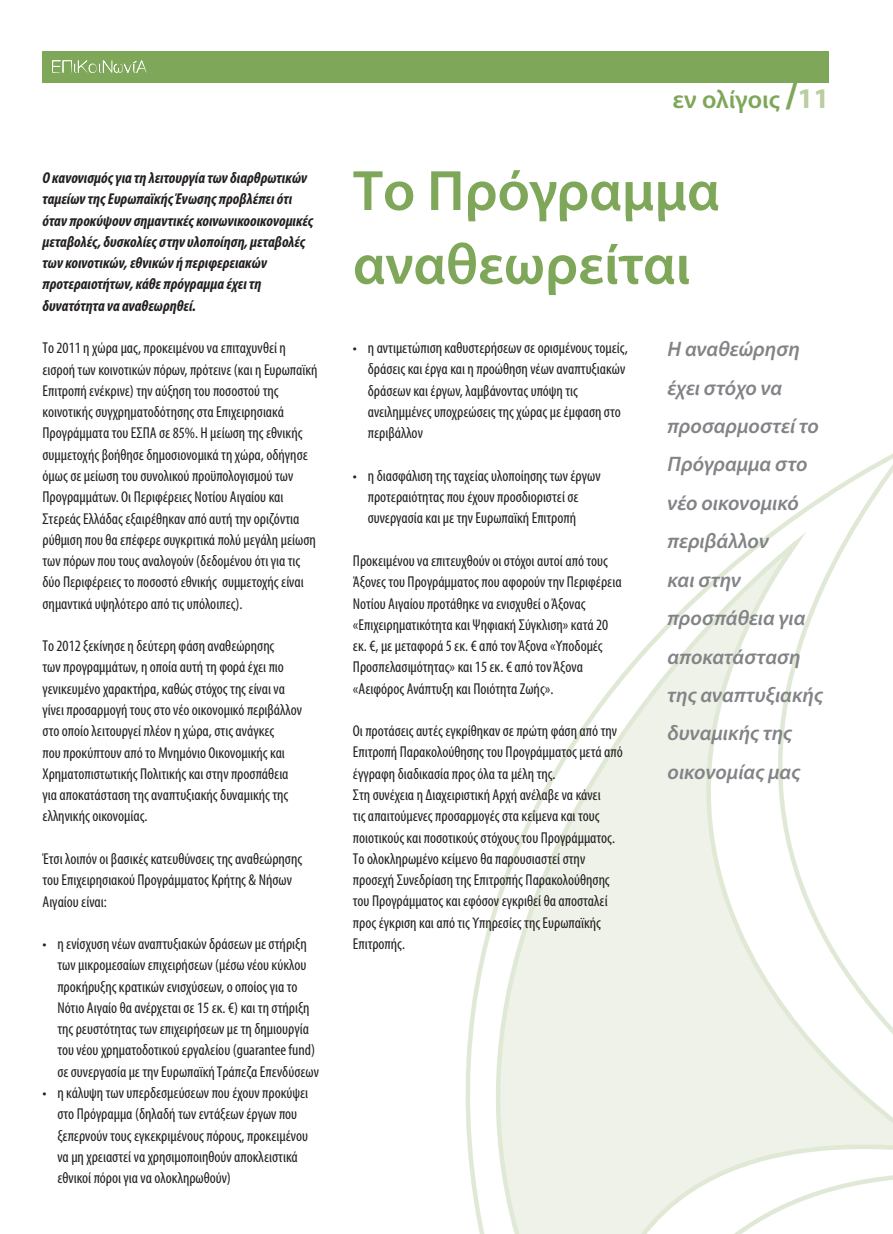
<style>
.page{position:relative;width:893px;height:1234px;background:#fff}
.page>*{position:absolute;margin:0;border:0;box-sizing:border-box;transform-origin:0 0}
.t1{font:600 57.3px/73.7px "Myriad Pro";color:#7ea759}
.t2{font:600 25.5px "Myriad Pro";color:#7ea759}
.t3{font:italic 600 21px/38.4px "Myriad Pro";color:#818386}
.t4{font:condensed 15.75px/21.3px "Myriad Pro";color:#231f20}
.t5{font:italic 700 condensed 15.75px/21.3px "Myriad Pro";color:#231f20}
.s1{font-weight:700;font-size:37.5px}
.s2{font-weight:700;font-size:28.5px;color:#bacca2}
</style>
<div class="page">
<svg style="left:465px;top:454px;width:428px;height:779px"></svg>
<div style="left:43px;top:51px;width:786px;height:32px;background:#7ea759"></div>
<svg style="left:52px;top:60px;width:95px;height:13px"></svg>
<p class="t5" style="left:43px;top:167px;width:273px">Ο κανονισμός για τη λειτουργία των διαρθρωτικών ταμείων της Ευρωπαϊκής Ένωσης προβλέπει ότι όταν προκύψουν σημαντικές κοινωνικοοικονομικές μεταβολές, δυσκολίες στην υλοποίηση, μεταβολές των κοινοτικών, εθνικών ή περιφερειακών προτεραιοτήτων, κάθε πρόγραμμα έχει τη δυνατότητα να αναθεωρηθεί.</p>
<p class="t4" style="left:43px;top:337px;width:277px">Το 2011 η χώρα μας, προκειμένου να επιταχυνθεί η εισροή των κοινοτικών πόρων, πρότεινε (και η Ευρωπαϊκή Επιτροπή ενέκρινε) την αύξηση του ποσοστού της κοινοτικής συγχρηματοδότησης στα Επιχειρησιακά Προγράμματα του ΕΣΠΑ σε 85%. Η μείωση της εθνικής συμμετοχής βοήθησε δημοσιονομικά τη χώρα, οδήγησε όμως σε μείωση του συνολικού προϋπολογισμού των Προγραμμάτων. Οι Περιφέρειες Νοτίου Αιγαίου και Στερεάς Ελλάδας εξαιρέθηκαν από αυτή την οριζόντια ρύθμιση που θα επέφερε συγκριτικά πολύ μεγάλη μείωση των πόρων που τους αναλογούν (δεδομένου ότι για τις δύο Περιφέρειες το ποσοστό εθνικής συμμετοχής είναι σημαντικά υψηλότερο από τις υπόλοιπες).</p>
<p class="t4" style="left:43px;top:635px;width:261px">Το 2012 ξεκίνησε η δεύτερη φάση αναθεώρησης<br>των προγραμμάτων, η οποία αυτή τη φορά έχει πιο γενικευμένο χαρακτήρα, καθώς στόχος της είναι να γίνει προσαρμογή τους στο νέο οικονομικό περιβάλλον στο οποίο λειτουργεί πλέον η χώρα, στις ανάγκες<br>που προκύπτουν από το Μνημόνιο Οικονομικής και Χρηματοπιστωτικής Πολιτικής και στην προσπάθεια για αποκατάσταση της αναπτυξιακής δυναμικής της ελληνικής οικονομίας.</p>
<p class="t4" style="left:43px;top:847px;width:261px">Έτσι λοιπόν οι βασικές κατευθύνσεις της αναθεώρησης του Επιχειρησιακού Προγράμματος Κρήτης &amp; Νήσων<br>Αιγαίου είναι:</p>
<p class="t4" style="left:57px;top:932px;width:263px;text-indent:-15px">• η ενίσχυση νέων αναπτυξιακών δράσεων με στήριξη των μικρομεσαίων επιχειρήσεων (μέσω νέου κύκλου προκήρυξης κρατικών ενισχύσεων, ο οποίος για το Νότιο Αιγαίο θα ανέρχεται σε 15 εκ. €) και τη στήριξη της ρευστότητας των επιχειρήσεων με τη δημιουργία του νέου χρηματοδοτικού εργαλείου (guarantee fund) σε συνεργασία με την Ευρωπαϊκή Τράπεζα Επενδύσεων</p>
<p class="t4" style="left:57px;top:1081px;width:252px;text-indent:-15px">• η κάλυψη των υπερδεσμεύσεων που έχουν προκύψει στο Πρόγραμμα (δηλαδή των εντάξεων έργων που ξεπερνούν τους εγκεκριμένους πόρους, προκειμένου να μη χρειαστεί να χρησιμοποιηθούν αποκλειστικά εθνικοί πόροι για να ολοκληρωθούν)</p>
<h2 class="t2" style="left:672px;top:83px;width:158px">εν ολίγοις <span class="s1">/</span><span class="s2">11</span></h2>
<h1 class="t1" style="left:353px;top:152px;width:368px">Το Πρόγραμμα αναθεωρείται</h1>
<p class="t4" style="left:368px;top:337px;width:261px;text-indent:-15px">• η αντιμετώπιση καθυστερήσεων σε ορισμένους τομείς, δράσεις και έργα και η προώθηση νέων αναπτυξιακών δράσεων και έργων, λαμβάνοντας υπόψη τις ανειλημμένες υποχρεώσεις της χώρας με έμφαση στο περιβάλλον</p>
<p class="t4" style="left:368px;top:464px;width:234px;text-indent:-15px">• η διασφάλιση της ταχείας υλοποίησης των έργων προτεραιότητας που έχουν προσδιοριστεί σε συνεργασία και με την Ευρωπαϊκή Επιτροπή</p>
<p class="t4" style="left:353px;top:549px;width:270px">Προκειμένου να επιτευχθούν οι στόχοι αυτοί από τους Άξονες του Προγράμματος που αφορούν την Περιφέρεια Νοτίου Αιγαίου προτάθηκε να ενισχυθεί ο Άξονας «Επιχειρηματικότητα και Ψηφιακή Σύγκλιση» κατά 20 εκ. €, με μεταφορά 5 εκ. € από τον Άξονα «Υποδομές Προσπελασιμότητας» και 15 εκ. € από τον Άξονα «Αειφόρος Ανάπτυξη και Ποιότητα Ζωής».</p>
<p class="t4" style="left:353px;top:720px;width:271px">Οι προτάσεις αυτές εγκρίθηκαν σε πρώτη φάση από την Επιτροπή Παρακολούθησης του Προγράμματος μετά από έγγραφη διαδικασία προς όλα τα μέλη της.<br>Στη συνέχεια η Διαχειριστική Αρχή ανέλαβε να κάνει<br>τις απαιτούμενες προσαρμογές στα κείμενα και τους ποιοτικούς και ποσοτικούς στόχους του Προγράμματος.<br>Το ολοκληρωμένο κείμενο θα παρουσιαστεί στην προσεχή Συνεδρίαση της Επιτροπής Παρακολούθησης του Προγράμματος και εφόσον εγκριθεί θα αποσταλεί προς έγκριση και από τις Υπηρεσίες της Ευρωπαϊκής Επιτροπής.</p>
<h3 class="t3" style="left:668px;top:329px;width:157px">Η αναθεώρηση έχει στόχο να προσαρμοστεί το<br>Πρόγραμμα στο νέο οικονομικό περιβάλλον<br>και στην προσπάθεια για αποκατάσταση της αναπτυξιακής δυναμικής της οικονομίας μας</h3>
</div>
